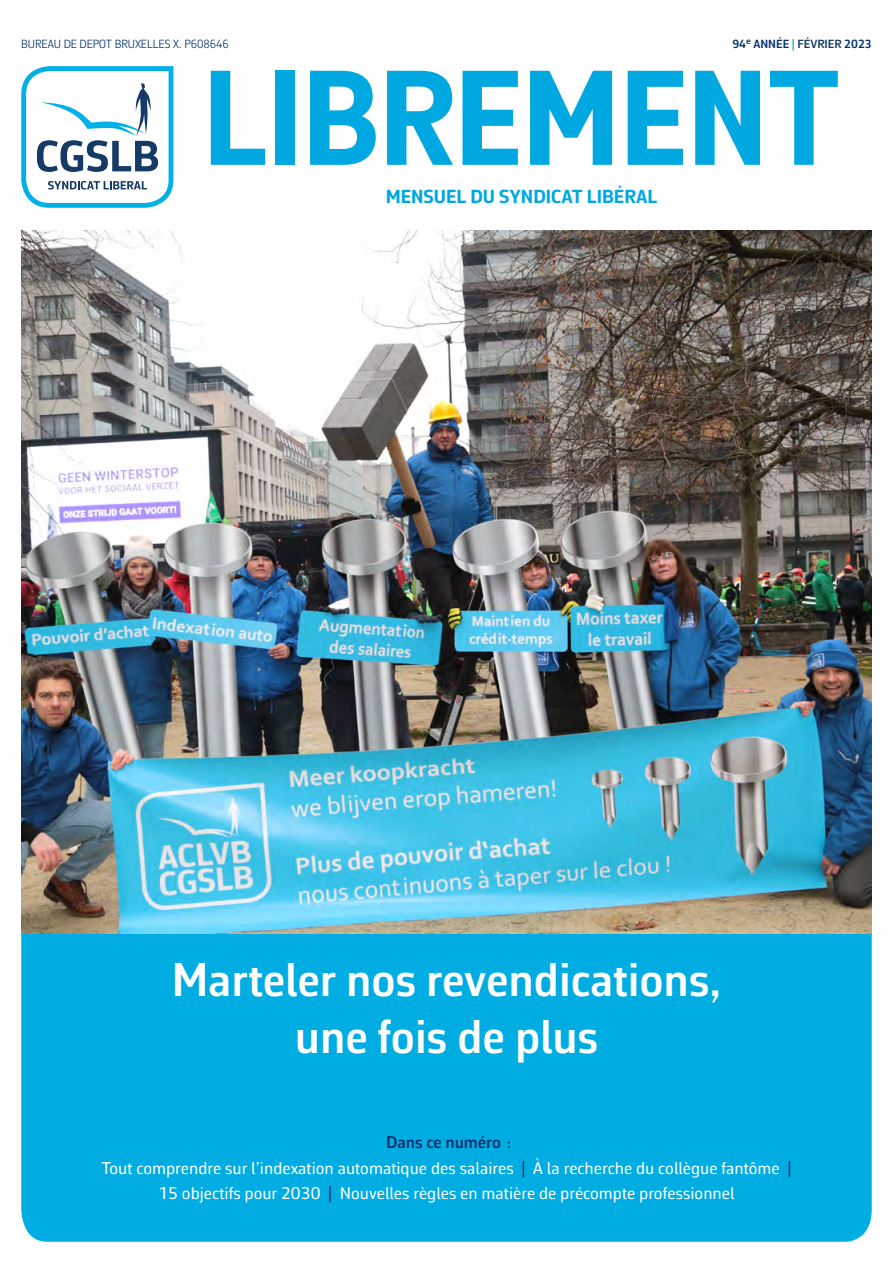
<style>
.page{position:relative;width:893px;height:1263px;background:#fff}
.page>*{position:absolute;margin:0;border:0;box-sizing:border-box;transform-origin:0 0}
.t1{font:700 136.65px "Corbeau Con Pro";color:#00a8e2}
.rubriektitel_links{font:600 48px "Corbeau Pro";color:#fff}
.t2{font:700 19.2px "Corbeau Pro";color:#00a8e2}
.t3{font:17.25px "Corbeau Pro";color:#fff}
.t4{font:600 17.25px "Corbeau Pro";color:#00306d}
.t5{font:300 12px "Corbeau Con Pro";color:#00306d}
.t6{font:600 12px "Corbeau Pro";color:#00306d}
.s1{color:#00a8e2}
.s2{color:#143a65}
.s3{font-size:14.25px}
.s4{color:#00306d}
</style>
<div class="page">
<svg style="left:21px;top:66px;width:152px;height:142px"></svg>
<div style="left:21px;top:934px;width:851px;height:308px;background:#00ade3"></div>
<img style="left:21px;top:231px;width:851px;height:703px">
<p class="t5" style="left:21px;top:36px;width:209px">BUREAU DE DEPOT BRUXELLES X. P608646</p>
<p class="t6" style="left:732px;top:36px;width:141px">94e ANNÉE <span class="s1">|</span> <span class="s2">FÉVRIER</span> 2023</p>
<p class="t1" style="left:203px;top:27px;width:638px">LIBREMENT</p>
<p class="t2" style="left:386px;top:183px;width:273px">MENSUEL DU SYNDICAT LIBÉRAL</p>
<p class="rubriektitel_links" style="left:172px;top:947px;width:551px">Marteler nos revendications,</p>
<p class="rubriektitel_links" style="left:295px;top:1004px;width:305px">une fois de plus</p>
<p class="t4" style="left:386px;top:1131px;width:126px">Dans ce numéro <span class="s3">:</span></p>
<p class="t3" style="left:102px;top:1156px;width:691px">Tout comprendre sur l’indexation automatique des salaires <span class="s4">|</span> À la recherche du collègue fantôme <span class="s4">|</span></p>
<p class="t3" style="left:158px;top:1182px;width:578px">15 objectifs pour 2030 <span class="s4">|</span> Nouvelles règles en matière de précompte professionnel</p>
</div>
